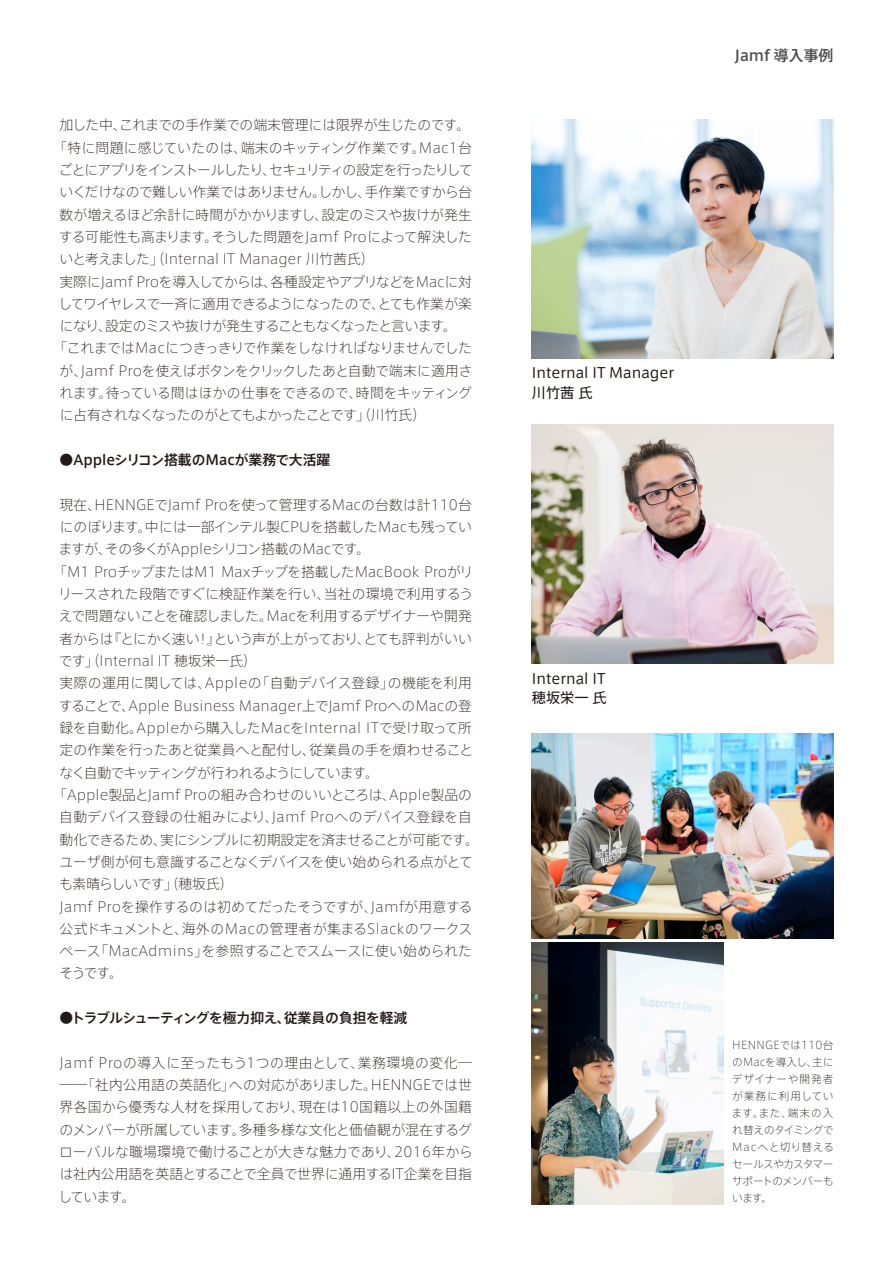
<style>
.page{position:relative;width:893px;height:1263px;background:#fff}
.page>*{position:absolute;margin:0;border:0;box-sizing:border-box;transform-origin:0 0}
.t1{font:14.85px "Axis Basic Pro N M";color:#4f4c4c}
.t2{font:14.25px/19.5px "Axis Round 100 Std N R";color:#231916}
.t3{font:13.8px/22.4px "Axis Basic Pro N EL";letter-spacing:-.01em;color:#231916}
.t4{font:13.8px/22.4px "Axis Basic Pro N EL";letter-spacing:.01em;color:#231916}
.t5{font:13.8px/22.4px "Axis Basic Pro N EL";letter-spacing:-.03em;color:#231916}
.t6{font:13.8px/22.4px "Axis Basic Pro N EL";letter-spacing:-.035em;color:#231916}
.t7{font:13.8px/22.4px "Axis Basic Pro N EL";letter-spacing:-.065em;color:#231916}
.t8{font:13.8px "Axis Basic Pro N EL";letter-spacing:.025em;color:#231916}
.t9{font:13.8px/22.4px "Axis Basic Pro N EL";letter-spacing:-.055em;color:#231916}
.t10{font:13.8px "Axis Basic Pro N EL";letter-spacing:-.04em;color:#231916}
.t11{font:13.8px "Axis Basic Pro N M";letter-spacing:-.015em;color:#231916}
.t12{font:13.8px "Axis Basic Pro N EL";letter-spacing:.02em;color:#231916}
.t13{font:13.8px/22.4px "Axis Basic Pro N EL";letter-spacing:-.045em;color:#231916}
.t14{font:13.8px "Axis Basic Pro N M";letter-spacing:-.06em;color:#231916}
.t15{font:13.8px "Axis Basic Pro N EL";letter-spacing:-.095em;color:#231916}
.t16{font:13.8px "Axis Basic Pro N EL";letter-spacing:-.085em;color:#231916}
.t17{font:13.8px "Axis Basic Pro N EL";letter-spacing:.035em;color:#231916}
.t18{font:10.65px/17px "Axis Basic Pro N EL";letter-spacing:-.025em;color:#231916}
.t19{font:10.65px "Axis Basic Pro N EL";letter-spacing:.005em;color:#231916}
.t20{font:10.65px/17px "Axis Basic Pro N EL";letter-spacing:.03em;color:#231916;text-align:right}
.t21{font:10.65px "Axis Basic Pro N EL";letter-spacing:.085em;color:#231916}
.t22{font:10.65px "Axis Basic Pro N EL";letter-spacing:.095em;color:#231916}
</style>
<div class="page">
<img style="left:532px;top:942px;width:191px;height:262px">
<img style="left:532px;top:733px;width:301px;height:206px">
<img style="left:531px;top:119px;width:303px;height:239px">
<img style="left:531px;top:424px;width:303px;height:239px">
<p class="t3" style="left:119px;top:113px;width:352px">これまでの手作業での端末管理には限界が生じたのです。</p>
<p class="t3" style="left:60px;top:113px;width:69px">加した中、</p>
<p class="t6" style="left:241px;top:135px;width:186px">端末のキッティング作業です。</p>
<p class="t7" style="left:59px;top:135px;width:415px;text-indent:-5px">「特に問題に感じていたのは、<br>ごとにアプリをインストールしたりセキュリティの設定を行ったりして</p>
<p class="t3" style="left:262px;top:158px;width:15px">、</p>
<p class="t6" style="left:365px;top:180px;width:109px">手作業ですから台</p>
<p class="t3" style="left:419px;top:135px;width:55px">Mac1台</p>
<p class="t6" style="left:59px;top:180px;width:314px">いくだけなので難しい作業ではありませんしかし、</p>
<p class="t3" style="left:322px;top:180px;width:152px;text-indent:-9px">。<br>設定のミスや抜けが発生</p>
<p class="t3" style="left:212px;top:202px;width:262px;text-indent:-152px">数が増えるほど余計に時間がかかりますし、<br>そうした問題をJamf Proによって解決した</p>
<p class="t3" style="left:59px;top:225px;width:161px">する可能性も高まります。</p>
<p class="t3" style="left:59px;top:247px;width:317px">いと考えました」（Internal IT Manager 川竹茜氏(</p>
<p class="t3" style="left:270px;top:269px;width:203px">各種設定やアプリなどをMacに対</p>
<p class="t5" style="left:59px;top:269px;width:415px">実際にJamf Proを導入してからは、<br>してワイヤレスで一斉に適用できるようになったのでとても作業が楽</p>
<p class="t13" style="left:59px;top:292px;width:399px;text-indent:312px">、<br>になり設定のミスや抜けが発生することもなくなったと言います。</p>
<p class="t3" style="left:98px;top:314px;width:15px">、</p>
<p class="t3" style="left:53px;top:336px;width:420px">「これまではMacにつきっきりで作業をしなければなりませんでした</p>
<p class="t3" style="left:81px;top:359px;width:393px">Jamf Proを使えばボタンをクリックしたあと自動で端末に適用さ</p>
<p class="t3" style="left:59px;top:359px;width:30px">が、</p>
<p class="t16" style="left:356px;top:383px;width:118px">時間をキッティング</p>
<p class="t3" style="left:106px;top:381px;width:258px">待っている間はほかの仕事をできるので、</p>
<p class="t7" style="left:59px;top:381px;width:368px">れます。<br>に占有されなくなったのがとてもよかったことです」（川竹氏(</p>
<p class="t11" style="left:60px;top:449px;width:272px">●Appleシリコン搭載のMacが業務で大活躍</p>
<p class="t4" style="left:94px;top:493px;width:379px">HENNGEでJamf Proを使って管理するMacの台数は計110台</p>
<p class="t3" style="left:59px;top:493px;width:414px">現在、<br>にのぼります中には一部インテル製CPUを搭載したMacも残ってい</p>
<p class="t3" style="left:105px;top:515px;width:267px;text-indent:33px">。<br>その多くがAppleシリコン搭載のMacです。</p>
<p class="t3" style="left:59px;top:537px;width:55px">ますが、</p>
<p class="t3" style="left:53px;top:559px;width:421px">「M1 ProチップまたはM1 Maxチップを搭載したMacBook Proがリ</p>
<p class="t3" style="left:324px;top:582px;width:151px">当社の環境で利用するう</p>
<p class="t3" style="left:266px;top:582px;width:207px;text-indent:-208px">リースされた段階ですぐに検証作業を行い、<br>Macを利用するデザイナーや開発</p>
<p class="t6" style="left:214px;top:604px;width:259px;text-indent:-155px">えで問題ないことを確認しました。<br>という声が上がっておりとても評判がいい</p>
<p class="t3" style="left:357px;top:626px;width:15px">、</p>
<p class="t3" style="left:107px;top:626px;width:94px">『とにかく速い</p>
<p class="t3" style="left:59px;top:626px;width:200px">者からは<br>です」（Internal IT 穂坂栄一氏(</p>
<p class="t3" style="left:196px;top:626px;width:26px">！』</p>
<p class="t3" style="left:256px;top:671px;width:139px">「自動デバイス登録」</p>
<p class="t3" style="left:128px;top:671px;width:345px;text-indent:-69px">実際の運用に関しては、<br>Apple Business Manager上でJamf ProへのMacの登</p>
<p class="t3" style="left:388px;top:671px;width:86px">の機能を利用</p>
<p class="t3" style="left:205px;top:671px;width:58px">Appleの</p>
<p class="t3" style="left:59px;top:693px;width:78px">することで、</p>
<p class="t3" style="left:60px;top:716px;width:85px">録を自動化。</p>
<p class="t12" style="left:137px;top:718px;width:337px">Appleから購入したMacをInternal ITで受け取って所</p>
<p class="t9" style="left:59px;top:738px;width:321px">定の作業を行ったあと従業員へと配付し、<br>なく自動でキッティングが行われるようにしています。</p>
<p class="t4" style="left:309px;top:738px;width:165px">従業員の手を煩わせること</p>
<p class="t3" style="left:272px;top:783px;width:202px;text-indent:-218px">「Apple製品とJamf Proの組み合わせのいいところは、<br>Jamf Proへのデバイス登録を自</p>
<p class="t3" style="left:389px;top:783px;width:84px">Apple製品の</p>
<p class="t3" style="left:160px;top:805px;width:320px;text-indent:-101px">自動デバイス登録の仕組みにより、<br>実にシンプルに初期設定を済ませることが可能です。</p>
<p class="t10" style="left:60px;top:829px;width:109px">動化できるため、</p>
<p class="t5" style="left:59px;top:850px;width:415px">ユーザ側が何も意識することなくデバイスを使い始められる点がとて</p>
<p class="t10" style="left:59px;top:874px;width:176px">も素晴らしいです」（穂坂氏(</p>
<p class="t8" style="left:371px;top:896px;width:103px">Jamfが用意する</p>
<p class="t4" style="left:182px;top:894px;width:292px;text-indent:-122px">Jamf Proを操作するのは初めてだったそうですが、<br>海外のMacの管理者が集まるSlackのワークス</p>
<p class="t15" style="left:60px;top:918px;width:130px">公式ドキュメントと、</p>
<p class="t8" style="left:95px;top:941px;width:115px">「MacAdmins」</p>
<p class="t3" style="left:202px;top:939px;width:272px">を参照することでスムースに使い始められた</p>
<p class="t3" style="left:59px;top:939px;width:65px">ペース<br>そうです。</p>
<p class="t14" style="left:71px;top:1007px;width:221px">トラブルシューティングを極力抑え、</p>
<p class="t11" style="left:284px;top:1007px;width:125px">従業員の負担を軽減</p>
<p class="t11" style="left:60px;top:1007px;width:15px">●</p>
<p class="t8" style="left:60px;top:1052px;width:306px">Jamf Proの導入に至ったもう1つの理由として、</p>
<p class="t17" style="left:358px;top:1052px;width:116px">業務環境の変化―</p>
<p class="t3" style="left:229px;top:1073px;width:150px">への対応がありました。</p>
<p class="t4" style="left:60px;top:1073px;width:177px">――「社内公用語の英語化」</p>
<p class="t4" style="left:371px;top:1073px;width:103px">HENNGEでは世</p>
<p class="t4" style="left:239px;top:1095px;width:235px;text-indent:-179px">界各国から優秀な人材を採用しており、<br>多種多様な文化と価値観が混在するグ</p>
<p class="t8" style="left:298px;top:1097px;width:175px">現在は10国籍以上の外国籍</p>
<p class="t10" style="left:60px;top:1119px;width:187px">のメンバーが所属しています。</p>
<p class="t3" style="left:59px;top:1140px;width:415px">ローバルな職場環境で働けることが大きな魅力であり、<br>は社内公用語を英語とすることで全員で世界に通用するIT企業を目指しています。</p>
<p class="t8" style="left:394px;top:1142px;width:80px">2016年から</p>
<p class="t1" style="left:735px;top:44px;width:100px">Jamf 導入事例</p>
<p class="t2" style="left:532px;top:363px;width:144px">Internal IT Manager川竹茜氏</p>
<p class="t2" style="left:532px;top:668px;width:77px">Internal IT穂坂栄一氏</p>
<p class="t20" style="left:732px;top:1036px;width:103px">HENNGEでは110台主に</p>
<p class="t19" style="left:732px;top:1054px;width:87px">のMacを導入し、</p>
<p class="t21" style="left:732px;top:1071px;width:103px">デザイナーや開発者</p>
<p class="t22" style="left:732px;top:1088px;width:103px">が業務に利用してい</p>
<p class="t19" style="left:788px;top:1105px;width:47px">端末の入</p>
<p class="t18" style="left:732px;top:1104px;width:104px">ます。<br>れ替えのタイミングで<br>Macへと切り替えるセールスやカスタマーサポートのメンバーもいます。</p>
<p class="t19" style="left:759px;top:1105px;width:35px">また、</p>
</div>
